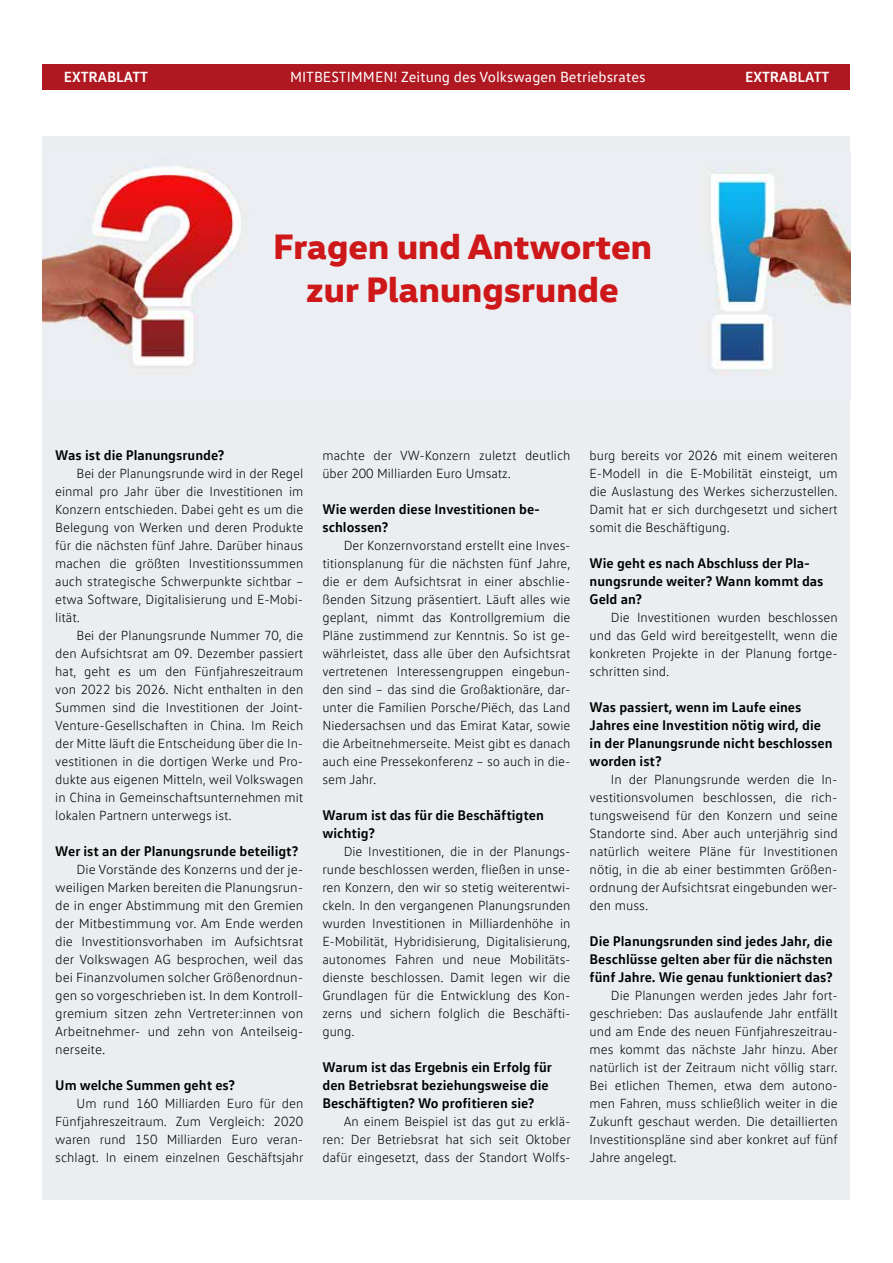
<style>
.page{position:relative;width:893px;height:1263px;background:#fff}
.page>*{position:absolute;margin:0;border:0;box-sizing:border-box;transform-origin:0 0}
.t1{font:800 36px/43.2px "VW Head";color:#cd1719;text-align:center}
.t2{font:15px "VW Text";color:#fff}
.t3{font:700 15px "VW Text";color:#fff}
.t4{font:700 14.25px/18px "VW Text";color:#000}
.t5{font:300 13.5px/18px "VW Text";color:#000;text-align:justify}
</style>
<div class="page">
<div style="left:43px;top:136px;width:807px;height:1063px;background:#ebeef0"></div>
<div style="left:43px;top:64px;width:807px;height:25px;background:#af1821"></div>
<img style="left:43px;top:166px;width:807px;height:208px">
<p class="t3" style="left:64px;top:67px;width:86px">EXTRABLATT</p>
<p class="t2" style="left:290px;top:68px;width:357px">MITBESTIMMEN! Zeitung des Volkswagen Betriebsrates</p>
<p class="t3" style="left:745px;top:67px;width:86px">EXTRABLATT</p>
<h1 class="t1" style="left:273px;top:223px;width:380px">Fragen und Antworten zur Planungsrunde</h1>
<p class="t4" style="left:55px;top:445px;width:171px">Was ist die Planungsrunde?</p>
<p class="t5" style="left:55px;top:464px;width:250px;text-indent:21px">Bei der Planungsrunde wird in der Regel einmal pro Jahr über die Investitionen im Konzern entschieden. Dabei geht es um die Belegung von Werken und deren Produkte für die nächsten fünf Jahre. Darüber hinaus machen die größten Investitionssummen auch strategische Schwerpunkte sichtbar – etwa Software, Digitalisierung und E-Mobi&shy;lität.</p>
<p class="t5" style="left:55px;top:626px;width:250px;text-indent:21px">Bei der Planungsrunde Nummer 70, die den Aufsichtsrat am 09. Dezember passiert hat, geht es um den Fünfjahreszeitraum von 2022 bis 2026. Nicht enthalten in den Summen sind die Investitionen der Joint-Venture-Gesellschaften in China. Im Reich der Mitte läuft die Entscheidung über die In&shy;vestitionen in die dortigen Werke und Pro&shy;dukte aus eigenen Mitteln, weil Volkswagen in China in Gemeinschaftsunternehmen mit lokalen Partnern unterwegs ist.</p>
<p class="t4" style="left:55px;top:841px;width:245px">Wer ist an der Planungsrunde beteiligt?</p>
<p class="t5" style="left:55px;top:860px;width:250px;text-indent:21px">Die Vorstände des Konzerns und der je&shy;weiligen Marken bereiten die Planungsrun&shy;de in enger Abstimmung mit den Gremien der Mitbestimmung vor. Am Ende werden die Investitionsvorhaben im Aufsichtsrat der Volkswagen AG besprochen, weil das bei Finanzvolumen solcher Größenordnun&shy;gen so vorgeschrieben ist. In dem Kontroll&shy;gremium sitzen zehn Vertreter:innen von Arbeitnehmer- und zehn von Anteilseig&shy;nerseite.</p>
<p class="t4" style="left:55px;top:1075px;width:181px">Um welche Summen geht es?</p>
<p class="t5" style="left:55px;top:1094px;width:250px;text-indent:21px">Um rund 160 Milliarden Euro für den Fünfjahreszeitraum. Zum Vergleich: 2020 waren rund 150 Milliarden Euro veran&shy;schlagt. In einem einzelnen Geschäftsjahr</p>
<p class="t5" style="left:322px;top:446px;width:250px">machte der VW-Konzern zuletzt deutlich über 200 Milliarden Euro Umsatz.</p>
<p class="t4" style="left:322px;top:499px;width:219px">Wie werden diese Investitionen be&shy;schlossen?</p>
<p class="t5" style="left:322px;top:536px;width:250px;text-indent:21px">Der Konzernvorstand erstellt eine Inves&shy;titionsplanung für die nächsten fünf Jahre, die er dem Aufsichtsrat in einer abschlie&shy;ßenden Sitzung präsentiert. Läuft alles wie geplant, nimmt das Kontrollgremium die Pläne zustimmend zur Kenntnis. So ist ge&shy;währleistet, dass alle über den Aufsichtsrat vertretenen Interessengruppen eingebun&shy;den sind – das sind die Großaktionäre, dar&shy;unter die Familien Porsche/Piëch, das Land Niedersachsen und das Emirat Katar, sowie die Arbeitnehmerseite. Meist gibt es danach auch eine Pressekonferenz – so auch in die&shy;sem Jahr.</p>
<p class="t4" style="left:322px;top:805px;width:223px">Warum ist das für die Beschäftigten wichtig?</p>
<p class="t5" style="left:322px;top:842px;width:250px;text-indent:21px">Die Investitionen, die in der Planungs&shy;runde beschlossen werden, fließen in unse&shy;ren Konzern, den wir so stetig weiterentwi&shy;ckeln. In den vergangenen Planungsrunden wurden Investitionen in Milliardenhöhe in E-Mobilität, Hybridisierung, Digitalisierung, autonomes Fahren und neue Mobilitäts&shy;dienste beschlossen. Damit legen wir die Grundlagen für die Entwicklung des Kon&shy;zerns und sichern folglich die Beschäfti&shy;gung.</p>
<p class="t4" style="left:322px;top:1057px;width:231px">Warum ist das Ergebnis ein Erfolg für den Betriebsrat beziehungsweise die<br>Beschäftigten? Wo profitieren sie?</p>
<p class="t5" style="left:322px;top:1112px;width:250px;text-indent:21px">An einem Beispiel ist das gut zu erklä&shy;ren: Der Betriebsrat hat sich seit Oktober dafür eingesetzt, dass der Standort Wolfs-</p>
<p class="t5" style="left:590px;top:446px;width:250px">burg bereits vor 2026 mit einem weiteren E-Modell in die E-Mobilität einsteigt, um die Auslastung des Werkes sicherzustellen.<br>Damit hat er sich durchgesetzt und sichert somit die Beschäftigung.</p>
<p class="t4" style="left:590px;top:553px;width:235px">Wie geht es nach Abschluss der Pla&shy;nungsrunde weiter? Wann kommt das<br>Geld an?</p>
<p class="t5" style="left:590px;top:608px;width:250px;text-indent:21px">Die Investitionen wurden beschlossen und das Geld wird bereitgestellt, wenn die konkreten Projekte in der Planung fortge&shy;schritten sind.</p>
<p class="t4" style="left:590px;top:697px;width:244px">Was passiert, wenn im Laufe eines<br>Jahres eine Investition nötig wird, die in der Planungsrunde nicht beschlossen worden ist?</p>
<p class="t5" style="left:590px;top:770px;width:250px;text-indent:21px">In der Planungsrunde werden die In&shy;vestitionsvolumen beschlossen, die rich&shy;tungsweisend für den Konzern und seine Standorte sind. Aber auch unterjährig sind natürlich weitere Pläne für Investitionen nötig, in die ab einer bestimmten Größen&shy;ordnung der Aufsichtsrat eingebunden wer&shy;den muss.</p>
<p class="t4" style="left:590px;top:931px;width:245px;text-align:justify">Die Planungsrunden sind jedes Jahr, die Beschlüsse gelten aber für die nächsten fünf Jahre. Wie genau funktioniert das?</p>
<p class="t5" style="left:590px;top:986px;width:250px;text-indent:21px">Die Planungen werden jedes Jahr fort&shy;geschrieben: Das auslaufende Jahr entfällt und am Ende des neuen Fünfjahreszeitrau&shy;mes kommt das nächste Jahr hinzu. Aber natürlich ist der Zeitraum nicht völlig starr.<br>Bei etlichen Themen, etwa dem autono&shy;men Fahren, muss schließlich weiter in die Zukunft geschaut werden. Die detaillierten Investitionspläne sind aber konkret auf fünf Jahre angelegt.</p>
</div>
